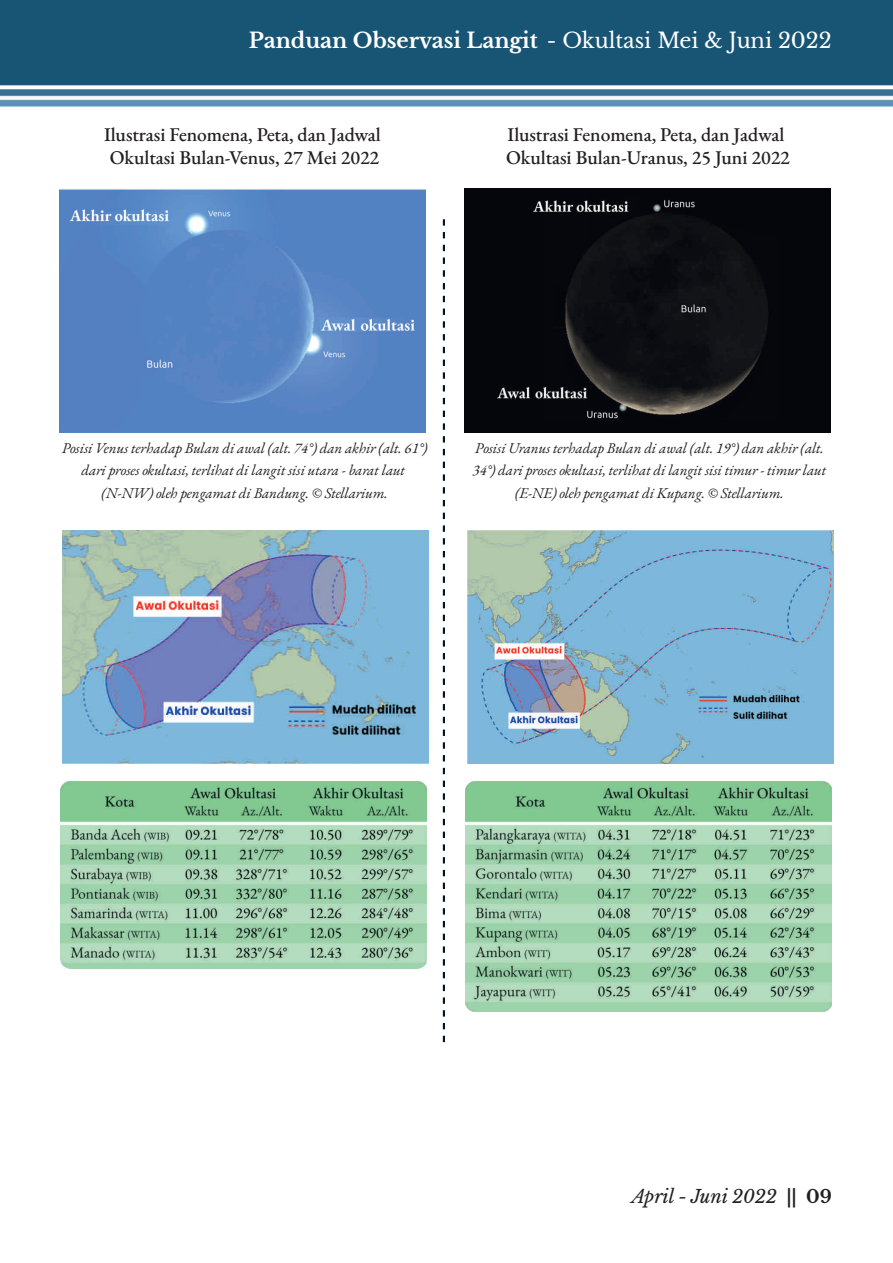
<style>
.page{position:relative;width:893px;height:1263px;background:#fff}
.page>*{position:absolute;margin:0;border:0;box-sizing:border-box;transform-origin:0 0}
.t1{font:700 21px "Libre Baskerville";letter-spacing:-.005em;color:#fff}
.t2{font:500 19.5px/22.5px "EB Garamond";letter-spacing:-.005em;color:#231f20}
.t3{font:italic 18px "Libre Baskerville";letter-spacing:-.005em;color:#231f20}
.t4{font:italic 15px/22.5px "EB Garamond";letter-spacing:-.005em;color:#231f20;text-align:center}
.s1{font-weight:400}
.s2{font-weight:700;font-style:normal}
</style>
<div class="page">
<img style="left:0;top:0;width:893px;height:1042px">
<img style="left:60px;top:189px;width:366px;height:243px">
<img style="left:62px;top:530px;width:366px;height:234px">
<img style="left:61px;top:781px;width:366px;height:187px">
<img style="left:465px;top:189px;width:366px;height:243px">
<img style="left:467px;top:530px;width:366px;height:234px">
<img style="left:466px;top:781px;width:366px;height:231px">
<svg style="left:443px;top:219px;width:2px;height:824px"></svg>
<h1 class="t1" style="left:249px;top:28px;width:584px">Panduan Observasi Langit <span class="s1">- Okultasi Mei &amp; Juni 2022</span></h1>
<h2 class="t2" style="left:104px;top:123px;width:278px">Ilustrasi Fenomena, Peta, dan Jadwal<br>Okultasi Bulan-Venus, 27 Mei 2022</h2>
<h2 class="t2" style="left:506px;top:123px;width:285px">Ilustrasi Fenomena, Peta, dan Jadwal<br>Okultasi Bulan-Uranus, 25 Juni 2022</h2>
<p class="t4" style="left:62px;top:436px;width:367px">Posisi Venus terhadap Bulan di awal (alt. 74°) dan akhir (alt. 61°) dari proses okultasi, terlihat di langit sisi utara - barat laut (N-NW) oleh pengamat di Bandung. © Stellarium.</p>
<p class="t4" style="left:473px;top:436px;width:355px">Posisi Uranus terhadap Bulan di awal (alt. 19°) dan akhir (alt.<br>34°) dari proses okultasi, terlihat di langit sisi timur - timur laut (E-NE) oleh pengamat di Kupang. © Stellarium.</p>
<p class="t3" style="left:632px;top:1185px;width:202px">April - Juni 2022 <span class="s2">|| 09</span></p>
</div>
